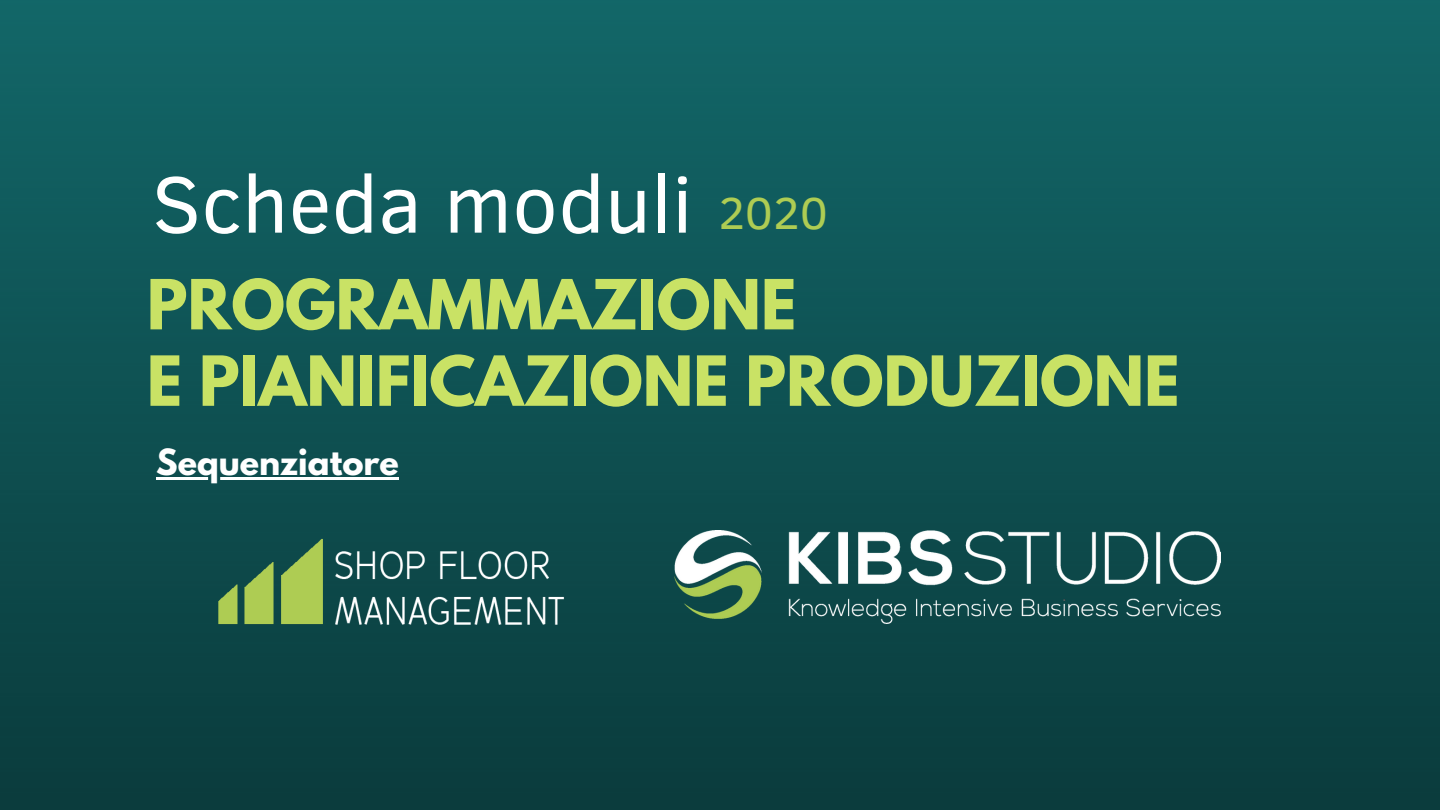
<style>
.page{position:relative;width:1440px;height:810px;background:#fff}
.page>*{position:absolute;margin:0;border:0;box-sizing:border-box;transform-origin:0 0}
.t1{font:81.5px "Clear Sans";color:#fff}
.t2{font:700 61.1px/76.4px "League Spartan";color:#c9e265}
.t3{font:700 32px "League Spartan";color:#fff}
.s1{font-size:45.9px;color:#aecc53}
</style>
<div class="page">
<img style="left:0;top:0;width:1440px;height:810px">
<img style="left:674px;top:531px;width:546px;height:93px">
<img style="left:216px;top:531px;width:351px;height:101px">
<hr style="left:156px;top:477px;width:243px;height:3px;background:#fff">
<h1 class="t1" style="left:152px;top:145px;width:677px">Scheda moduli <span class="s1">2020</span></h1>
<p class="t2" style="left:147px;top:274px;width:1034px">PROGRAMMAZIONE<br>E PIANIFICAZIONE PRODUZIONE</p>
<p class="t3" style="left:156px;top:446px;width:244px">Sequenziatore</p>
</div>
